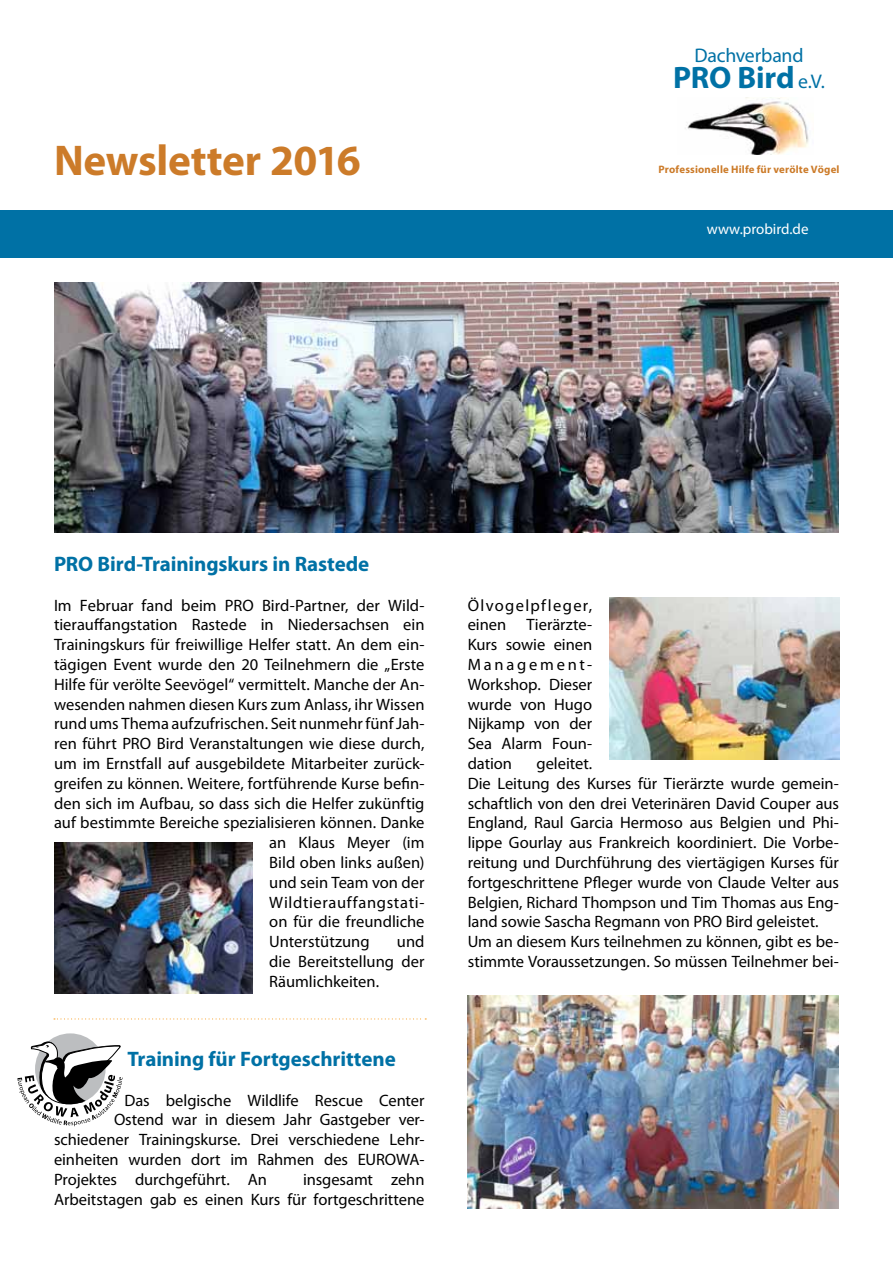
<style>
.page{position:relative;width:893px;height:1263px;background:#fff}
.page>*{position:absolute;margin:0;border:0;box-sizing:border-box;transform-origin:0 0}
.t1{font:700 43.2px "Myriad Pro";letter-spacing:-.01em;color:#cc7b29}
.t2{font:700 31.05px "Myriad Pro";letter-spacing:-.005em;color:#0071a5}
.t3{font:700 21px "Myriad Pro";letter-spacing:-.005em;color:#0071a5}
.t4{font:19.8px "Myriad Pro";letter-spacing:-.01em;color:#0071a5}
.t5{font:16.5px/19.8px "Myriad Pro";color:#000;text-align:justify}
.t6{font:16.5px "Myriad Pro";letter-spacing:.04em;color:#000}
.t7{font:15px "Myriad Pro";color:#fff}
.t8{font:700 10.8px "Myriad Pro";letter-spacing:.015em;color:#cc7b29}
.s1{font-weight:400;font-size:19.8px}
</style>
<div class="page">
<div style="left:0;top:210px;width:893px;height:48px;background:#0071a5"></div>
<svg style="left:17px;top:1037px;width:105px;height:89px"></svg>
<img style="left:54px;top:283px;width:785px;height:249px">
<img style="left:54px;top:843px;width:198px;height:151px">
<img style="left:609px;top:597px;width:230px;height:162px">
<img style="left:468px;top:995px;width:371px;height:214px">
<svg style="left:54px;top:1018px;width:372px;height:1px"></svg>
<img style="left:685px;top:98px;width:124px;height:57px">
<h1 class="t1" style="left:54px;top:132px;width:308px">Newsletter 2016</h1>
<p class="t4" style="left:694px;top:44px;width:111px">Dachverband</p>
<h2 class="t2" style="left:673px;top:57px;width:153px">PRO Bird <span class="s1">e.V.</span></h2>
<p class="t8" style="left:658px;top:162px;width:183px">Professionelle Hilfe für verölte Vögel</p>
<p class="t7" style="left:707px;top:220px;width:103px">www.probird.de</p>
<p class="t3" style="left:54px;top:550px;width:317px">PRO Bird-Trainingskurs in Rastede</p>
<p class="t5" style="left:54px;top:595px;width:372px">Im Februar fand beim PRO Bird-Partner, der Wild-</p>
<p class="t5" style="left:54px;top:615px;width:372px">tierauffangstation Rastede in Niedersachsen ein</p>
<p class="t5" style="left:54px;top:634px;width:372px">Trainingskurs für freiwillige Helfer statt. An dem ein-</p>
<p class="t5" style="left:54px;top:654px;width:372px">tägigen Event wurde den 20 Teilnehmern die „Erste</p>
<p class="t5" style="left:54px;top:674px;width:372px">Hilfe für verölte Seevögel“ vermittelt. Manche der An-</p>
<p class="t5" style="left:54px;top:694px;width:372px">wesenden nahmen diesen Kurs zum Anlass, ihr Wissen</p>
<p class="t5" style="left:54px;top:714px;width:372px">rund ums Thema aufzufrischen. Seit nunmehr fünf Jah-</p>
<p class="t5" style="left:54px;top:733px;width:372px">ren führt PRO Bird Veranstaltungen wie diese durch,</p>
<p class="t5" style="left:54px;top:753px;width:372px">um im Ernstfall auf ausgebildete Mitarbeiter zurück-</p>
<p class="t5" style="left:54px;top:773px;width:372px">greifen zu können. Weitere, fortführende Kurse befin-</p>
<p class="t5" style="left:54px;top:793px;width:372px">den sich im Aufbau, so dass sich die Helfer zukünftig</p>
<p class="t5" style="left:54px;top:813px;width:372px">auf bestimmte Bereiche spezialisieren können. Danke</p>
<p class="t5" style="left:269px;top:832px;width:157px">an Klaus Meyer (im</p>
<p class="t5" style="left:269px;top:852px;width:157px">Bild oben links außen)</p>
<p class="t5" style="left:269px;top:872px;width:157px">und sein Team von der</p>
<p class="t6" style="left:269px;top:892px;width:157px">Wildtierauffangstati-</p>
<p class="t5" style="left:269px;top:912px;width:157px">on für die freundliche</p>
<p class="t5" style="left:269px;top:931px;width:102px">Unterstützung</p>
<p class="t5" style="left:269px;top:931px;width:157px;text-indent:128px">und die Bereitstellung der Räumlichkeiten.</p>
<p class="t3" style="left:128px;top:1045px;width:270px">Training für Fortgeschrittene</p>
<p class="t5" style="left:124px;top:1090px;width:301px">Das belgische Wildlife Rescue Center</p>
<p class="t5" style="left:114px;top:1110px;width:312px">Ostend war in diesem Jahr Gastgeber ver-</p>
<p class="t5" style="left:54px;top:1129px;width:372px">schiedener Trainingskurse. Drei verschiedene Lehr-</p>
<p class="t5" style="left:54px;top:1149px;width:372px">einheiten wurden dort im Rahmen des EUROWA-</p>
<p class="t5" style="left:54px;top:1169px;width:215px">Projektes durchgeführt. An</p>
<p class="t5" style="left:54px;top:1169px;width:372px;text-align:right">insgesamt zehn<br>Arbeitstagen gab es einen Kurs für fortgeschrittene</p>
<p class="t5" style="left:468px;top:595px;width:126px">Ölvogelpfleger, einen Tierärzte-Kurs sowie einen Management-Workshop. Dieser wurde von Hugo Nijkamp von der Sea Alarm Foun&shy;dation</p>
<p class="t5" style="left:468px;top:753px;width:373px;text-align:left;text-indent:69px">geleitet.<br>Die Leitung des Kurses für Tierärzte wurde gemein&shy;schaftlich von den drei Veterinären David Couper aus England, Raul Garcia Hermoso aus Belgien und Phi&shy;lippe Gourlay aus Frankreich koordiniert. Die Vorbe&shy;reitung und Durchführung des viertägigen Kurses für fortgeschrittene Pfleger wurde von Claude Velter aus Belgien, Richard Thompson und Tim Thomas aus Eng&shy;land sowie Sascha Regmann von PRO Bird geleistet.<br>Um an diesem Kurs teilnehmen zu können, gibt es be&shy;stimmte Voraussetzungen. So müssen Teilnehmer bei-</p>
</div>
